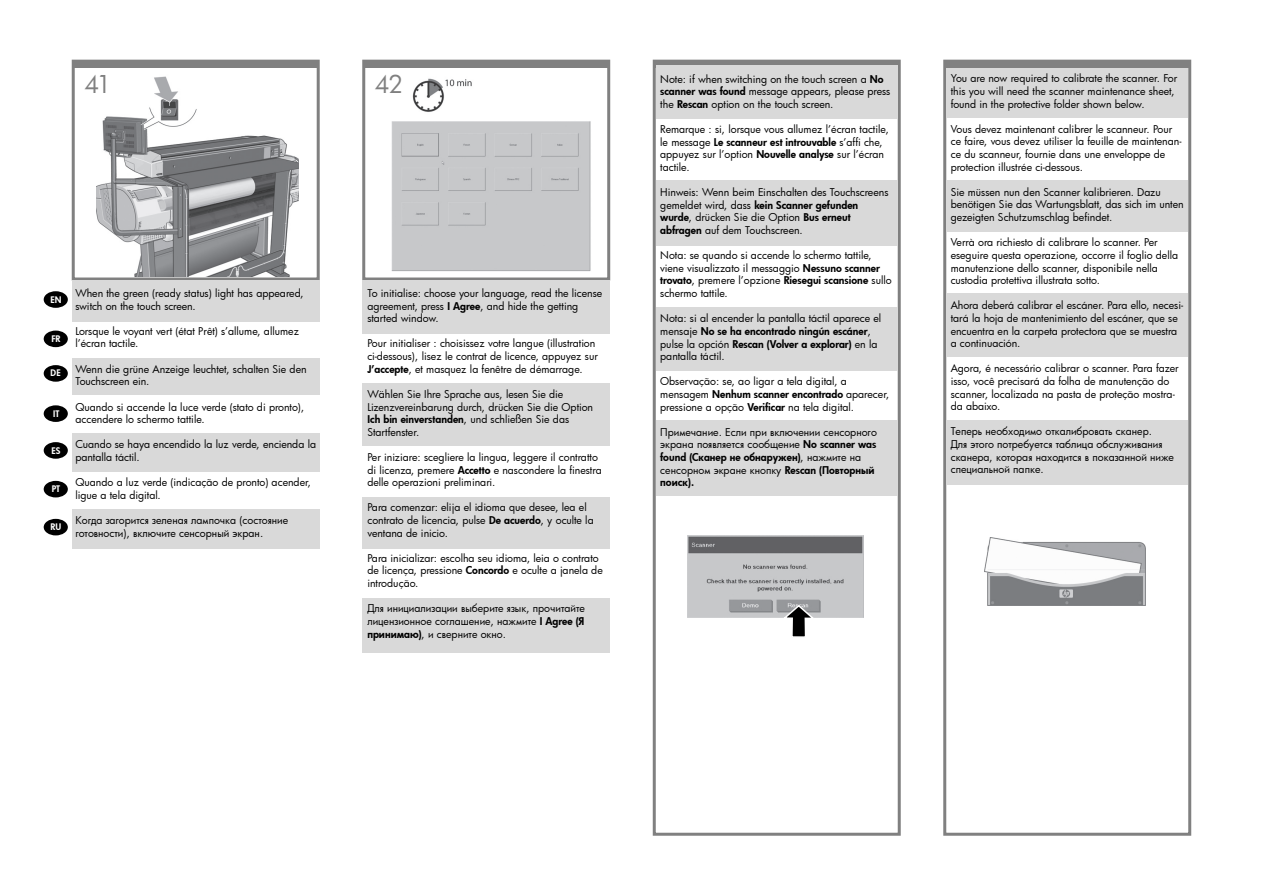
<style>
.page{position:relative;width:1263px;height:894px;background:#fff}
.page>*{position:absolute;margin:0;border:0;box-sizing:border-box;transform-origin:0 0}
.t1{font:24px "Futura Bk";color:#808080}
.t2{font:10.5px/12.6px "Futura Bk";color:#000}
.t3{font:10.5px/12.6px "Futura Hv";color:#000}
.t4{font:8.85px "Futura Hv";letter-spacing:-.005em;color:#fff}
.s1{font-family:"Futura Hv"}
.s2{font-family:"Futura Bk"}
</style>
<div class="page">
<div style="left:72px;top:60px;width:248px;height:220px;border:3px solid #808080"></div>
<div style="left:362px;top:60px;width:248px;height:220px;border:3px solid #808080"></div>
<div style="left:943px;top:60px;width:248px;height:775px;border:3px solid #808080"></div>
<div style="left:653px;top:60px;width:247px;height:775px;border:3px solid #808080"></div>
<img style="left:391px;top:78px;width:200px;height:194px">
<img style="left:97px;top:76px;width:201px;height:200px">
<div style="left:362px;top:280px;width:248px;height:53px;background:#d9d9d9"></div>
<div style="left:946px;top:68px;width:242px;height:50px;background:#d9d9d9"></div>
<div style="left:946px;top:180px;width:242px;height:52px;background:#d9d9d9"></div>
<div style="left:946px;top:294px;width:242px;height:63px;background:#d9d9d9"></div>
<div style="left:946px;top:420px;width:242px;height:65px;background:#d9d9d9"></div>
<div style="left:656px;top:180px;width:241px;height:65px;background:#d9d9d9"></div>
<div style="left:656px;top:307px;width:241px;height:64px;background:#d9d9d9"></div>
<div style="left:656px;top:420px;width:241px;height:76px;background:#d9d9d9"></div>
<div style="left:72px;top:280px;width:248px;height:41px;background:#d9d9d9"></div>
<div style="left:362px;top:383px;width:248px;height:62px;background:#d9d9d9"></div>
<div style="left:72px;top:358px;width:248px;height:36px;background:#d9d9d9"></div>
<div style="left:362px;top:496px;width:248px;height:52px;background:#d9d9d9"></div>
<div style="left:72px;top:433px;width:248px;height:38px;background:#d9d9d9"></div>
<div style="left:362px;top:598px;width:248px;height:54px;background:#d9d9d9"></div>
<div style="left:72px;top:509px;width:248px;height:40px;background:#d9d9d9"></div>
<div style="left:656px;top:66px;width:241px;height:53px;background:#d9d9d9"></div>
<div style="left:44px;top:291px;width:24px;height:17px;background:#000;border-radius:50%"></div>
<div style="left:44px;top:330px;width:24px;height:17px;background:#000;border-radius:50%"></div>
<div style="left:44px;top:405px;width:24px;height:17px;background:#000;border-radius:50%"></div>
<div style="left:44px;top:442px;width:24px;height:16px;background:#000;border-radius:50%"></div>
<div style="left:44px;top:480px;width:24px;height:17px;background:#000;border-radius:50%"></div>
<div style="left:44px;top:518px;width:24px;height:17px;background:#000;border-radius:50%"></div>
<div style="left:44px;top:365px;width:24px;height:16px;background:#000;border-radius:50%"></div>
<img style="left:984px;top:537px;width:161px;height:68px">
<img style="left:687px;top:535px;width:177px;height:81px">
<svg style="left:780px;top:603px;width:37px;height:34px"></svg>
<h1 class="t1" style="left:84px;top:68px;width:28px">41</h1>
<h1 class="t1" style="left:375px;top:68px;width:29px">42</h1>
<p class="t4" style="left:50px;top:293px;width:13px">EN</p>
<p class="t4" style="left:51px;top:332px;width:11px">FR</p>
<p class="t4" style="left:51px;top:367px;width:12px">DE</p>
<p class="t4" style="left:53px;top:407px;width:8px">IT</p>
<p class="t4" style="left:52px;top:444px;width:10px">ES</p>
<p class="t4" style="left:52px;top:483px;width:10px">PT</p>
<p class="t4" style="left:51px;top:520px;width:12px">RU</p>
<p class="t2" style="left:75px;top:286px;width:230px">When the green (ready status) light has appeared, switch on the touch screen.</p>
<p class="t2" style="left:75px;top:324px;width:225px">Lorsque le voyant vert (état Prêt) s’allume, allumez l’écran tactile.</p>
<p class="t2" style="left:75px;top:362px;width:233px">Wenn die grüne Anzeige leuchtet, schalten Sie den<br>Touchscreen ein.</p>
<p class="t2" style="left:75px;top:400px;width:231px">Quando si accende la luce verde (stato di pronto), accendere lo schermo tattile.</p>
<p class="t2" style="left:75px;top:438px;width:242px">Cuando se haya encendido la luz verde, encienda la pantalla táctil.</p>
<p class="t2" style="left:75px;top:475px;width:237px">Quando a luz verde (indicação de pronto) acender, ligue a tela digital.</p>
<p class="t2" style="left:75px;top:513px;width:214px">Когда загорится зеленая лампочка (состояние готовности), включите сенсорный экран.</p>
<p class="t2" style="left:367px;top:286px;width:236px">To initialise: choose your language, read the license agreement, press <span class="s1">I Agree</span>, and hide the getting started window.</p>
<p class="t2" style="left:367px;top:337px;width:232px">Pour initialiser : choisissez votre langue (illustration ci-dessous), lisez le contrat de licence, appuyez sur<br><span class="s1">J’accepte</span>, et masquez la fenêtre de démarrage.</p>
<p class="t2" style="left:367px;top:387px;width:227px">Wählen Sie Ihre Sprache aus, lesen Sie die<br>Lizenzvereinbarung durch, drücken Sie die Option</p>
<p class="t3" style="left:367px;top:412px;width:203px">Ich bin einverstanden<span class="s2">, und schließen Sie das</span></p>
<p class="t2" style="left:367px;top:425px;width:53px">Startfenster.</p>
<p class="t2" style="left:367px;top:450px;width:236px">Per iniziare: scegliere la lingua, leggere il contratto di licenza, premere <span class="s1">Accetto</span> e nascondere la finestra delle operazioni preliminari.</p>
<p class="t2" style="left:367px;top:501px;width:228px">Para comenzar: elija el idioma que desee, lea el contrato de licencia, pulse <span class="s1">De acuerdo</span>, y oculte la ventana de inicio.</p>
<p class="t2" style="left:367px;top:551px;width:237px">Para inicializar: escolha seu idioma, leia o contrato de licença, pressione <span class="s1">Concordo</span> e oculte a janela de introdução.</p>
<p class="t2" style="left:367px;top:601px;width:219px;text-align:justify">Для инициализации выберите язык, прочитайте лицензионное соглашение, нажмите <span class="s1">I Agree (Я принимаю)</span>, и сверните окно.</p>
<p class="t2" style="left:660px;top:72px;width:232px">Note: if when switching on the touch screen a <span class="s1">No scanner was found</span> message appears, please press the <span class="s1">Rescan</span> option on the touch screen.</p>
<p class="t2" style="left:660px;top:123px;width:230px">Remarque : si, lorsque vous allumez l’écran tactile,</p>
<p class="t3" style="left:660px;top:135px;width:224px"><span class="s2">le message</span> Le scanneur est introuvable <span class="s2">s’affi che,</span></p>
<p class="t2" style="left:660px;top:148px;width:225px">appuyez sur l’option <span class="s1">Nouvelle analyse</span> sur l’écran tactile.</p>
<p class="t2" style="left:660px;top:186px;width:230px">Hinweis: Wenn beim Einschalten des Touchscreens</p>
<p class="t3" style="left:660px;top:198px;width:199px"><span class="s2">gemeldet wird, dass</span> kein Scanner gefunden</p>
<p class="t2" style="left:660px;top:211px;width:192px"><span class="s1">wurde</span>, drücken Sie die Option <span class="s1">Bus erneut abfragen</span> auf dem Touchscreen.</p>
<p class="t2" style="left:660px;top:249px;width:221px">Nota: se quando si accende lo schermo tattile, viene visualizzato il messaggio <span class="s1">Nessuno scanner</span></p>
<p class="t3" style="left:660px;top:274px;width:233px">trovato<span class="s2">, premere l’opzione</span> Riesegui scansione <span class="s2">sullo</span></p>
<p class="t2" style="left:660px;top:286px;width:69px">schermo tattile.</p>
<p class="t2" style="left:660px;top:312px;width:222px">Nota: si al encender la pantalla táctil aparece el</p>
<p class="t3" style="left:660px;top:324px;width:219px"><span class="s2">mensaje</span> No se ha encontrado ningún escáner<span class="s2">, pulse la opción</span> Rescan (Volver a explorar) <span class="s2">en la</span></p>
<p class="t2" style="left:660px;top:349px;width:66px">pantalla táctil.</p>
<p class="t2" style="left:660px;top:375px;width:188px">Observação: se, ao ligar a tela digital, a</p>
<p class="t3" style="left:660px;top:387px;width:230px"><span class="s2">mensagem</span> Nenhum scanner encontrado <span class="s2">aparecer,</span></p>
<p class="t2" style="left:660px;top:400px;width:195px">pressione a opção <span class="s1">Verificar</span> na tela digital.</p>
<p class="t2" style="left:660px;top:425px;width:218px">Примечание. Если при включении сенсорного экрана появляется сообщение <span class="s1">No scanner was</span></p>
<p class="t3" style="left:660px;top:450px;width:202px">found (Сканер не обнаружен)<span class="s2">, нажмите на</span></p>
<p class="t2" style="left:660px;top:463px;width:216px">сенсорном экране кнопку <span class="s1">Rescan (Повторный</span></p>
<p class="t3" style="left:660px;top:475px;width:36px">поиск).</p>
<p class="t2" style="left:950px;top:72px;width:228px">You are now required to calibrate the scanner. For this you will need the scanner maintenance sheet, found in the protective folder shown below.</p>
<p class="t2" style="left:950px;top:122px;width:233px">Vous devez maintenant calibrer le scanneur. Pour ce faire, vous devez utiliser la feuille de maintenan&shy;ce du scanneur, fournie dans une enveloppe de protection illustrée ci-dessous.</p>
<p class="t2" style="left:950px;top:185px;width:234px">Sie müssen nun den Scanner kalibrieren. Dazu benötigen Sie das Wartungsblatt, das sich im unten gezeigten Schutzumschlag befindet.</p>
<p class="t2" style="left:950px;top:236px;width:229px">Verrà ora richiesto di calibrare lo scanner. Per eseguire questa operazione, occorre il foglio della manutenzione dello scanner, disponibile nella custodia protettiva illustrata sotto.</p>
<p class="t2" style="left:950px;top:299px;width:234px">Ahora deberá calibrar el escáner. Para ello, necesi&shy;tará la hoja de mantenimiento del escáner, que se encuentra en la carpeta protectora que se muestra a continuación.</p>
<p class="t2" style="left:950px;top:362px;width:229px">Agora, é necessário calibrar o scanner. Para fazer isso, você precisará da folha de manutenção do scanner, localizada na pasta de proteção mostra&shy;da abaixo.</p>
<p class="t2" style="left:950px;top:425px;width:225px">Теперь необходимо откалибровать сканер.<br>Для этого потребуется таблица обслуживания сканера, которая находится в показанной ниже специальной папке.</p>
</div>
